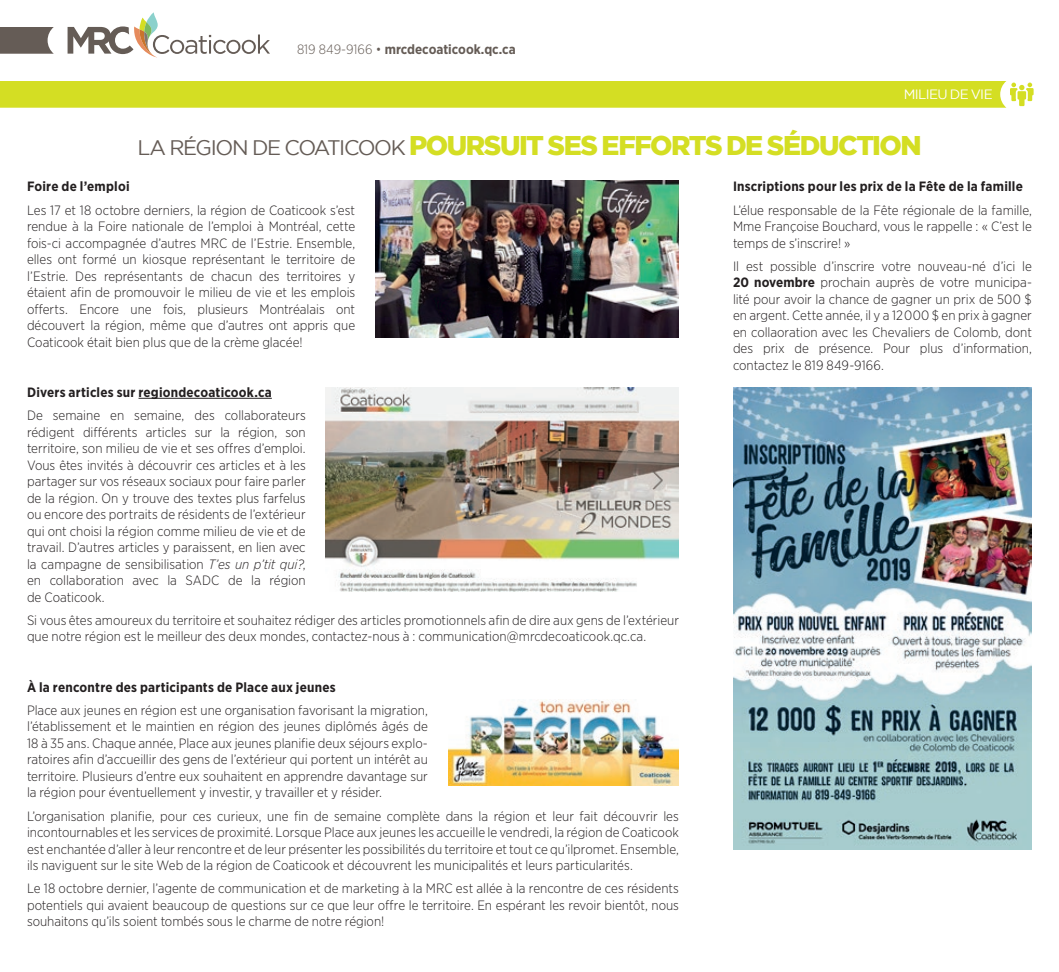
<style>
.page{position:relative;width:1059px;height:972px;background:#fff}
.page>*{position:absolute;margin:0;border:0;box-sizing:border-box;transform-origin:0 0}
.t1{font:900 27px "Gotham";letter-spacing:-.055em;color:#d4de23}
.t2{font:300 13.5px/16.5px "Gotham Narrow";color:#231f20;text-align:justify}
.t3{font:700 13.5px "Gotham Narrow";letter-spacing:.015em;color:#231f20}
.t4{font:700 13.5px "Gotham Narrow";color:#655c56}
.t5{font:13.5px "Gotham";letter-spacing:-.045em;color:#fff}
.s1{font-weight:300}
.s2{font-weight:400;font-size:21px;color:#655c56}
.s3{font-weight:700}
.s4{font-style:italic}
</style>
<div class="page">
<svg style="left:68px;top:12px;width:202px;height:45px"></svg>
<svg style="left:0;top:27px;width:54px;height:27px"></svg>
<div style="left:0;top:81px;width:1033px;height:27px;background:#d4de23"></div>
<hr style="left:138px;top:398px;width:134px;height:1px;background:#231f20">
<img style="left:375px;top:181px;width:304px;height:157px">
<img style="left:326px;top:388px;width:353px;height:204px">
<img style="left:448px;top:700px;width:231px;height:85px">
<img style="left:733px;top:388px;width:298px;height:462px">
<p class="t4" style="left:297px;top:40px;width:220px"><span class="s1">819 849-9166 •</span> mrcdecoaticook.qc.ca</p>
<p class="t5" style="left:903px;top:87px;width:90px">MILIEU DE VIE</p>
<h1 class="t1" style="left:137px;top:130px;width:785px"><span class="s2">LA RÉGION DE COATICOOK</span> POURSUIT SES EFFORTS DE SÉDUCTION</h1>
<p class="t3" style="left:733px;top:178px;width:291px">Inscriptions pour les prix de la Fête de la famille</p>
<p class="t2" style="left:733px;top:201px;width:300px">L’élue responsable de la Fête régionale de la famille, Mme Françoise Bouchard, vous le rappelle : « C’est le temps de s’inscrire! »</p>
<p class="t2" style="left:733px;top:258px;width:300px">Il est possible d’inscrire votre nouveau-né d’ici le <span class="s3">20 novembre</span> prochain auprès de votre municipa&shy;lité pour avoir la chance de gagner un prix de 500 $ en argent. Cette année, il y a 12 000 $ en prix à gagner en collaoration avec les Chevaliers de Colomb, dont des prix de présence. Pour plus d’information, contactez le 819 849-9166.</p>
<p class="t3" style="left:27px;top:178px;width:104px">Foire de l’emploi</p>
<p class="t2" style="left:27px;top:201px;width:330px">Les 17 et 18 octobre derniers, la région de Coaticook s’est rendue à la Foire nationale de l’emploi à Montréal, cette fois-ci accompagnée d’autres MRC de l’Estrie. Ensemble, elles ont formé un kiosque représentant le territoire de l’Estrie. Des représentants de chacun des territoires y étaient afin de promouvoir le milieu de vie et les emplois offerts. Encore une fois, plusieurs Montréalais ont découvert la région, même que d’autres ont appris que Coaticook était bien plus que de la crème glacée!</p>
<p class="t3" style="left:27px;top:383px;width:246px">Divers articles sur regiondecoaticook.ca</p>
<p class="t2" style="left:27px;top:407px;width:280px">De semaine en semaine, des collaborateurs rédigent différents articles sur la région, son territoire, son milieu de vie et ses offres d’emploi.<br>Vous êtes invités à découvrir ces articles et à les partager sur vos réseaux sociaux pour faire parler de la région. On y trouve des textes plus farfelus ou encore des portraits de résidents de l’extérieur qui ont choisi la région comme milieu de vie et de travail. D’autres articles y paraissent, en lien avec la campagne de sensibilisation <span class="s4">T’es un p’tit qui?</span>, en collaboration avec la SADC de la région de Coaticook.</p>
<p class="t2" style="left:27px;top:612px;width:653px">Si vous êtes amoureux du territoire et souhaitez rédiger des articles promotionnels afin de dire aux gens de l’extérieur que notre région est le meilleur des deux mondes, contactez-nous à : communication@mrcdecoaticook.qc.ca.</p>
<p class="t3" style="left:27px;top:678px;width:310px">À la rencontre des participants de Place aux jeunes</p>
<p class="t2" style="left:27px;top:702px;width:402px">Place aux jeunes en région est une organisation favorisant la migration, l’établissement et le maintien en région des jeunes diplômés âgés de 18 à 35 ans. Chaque année, Place aux jeunes planifie deux séjours explo&shy;ratoires afin d’accueillir des gens de l’extérieur qui portent un intérêt au territoire. Plusieurs d’entre eux souhaitent en apprendre davantage sur la région pour éventuellement y investir, y travailler et y résider.</p>
<p class="t2" style="left:27px;top:807px;width:653px">L’organisation planifie, pour ces curieux, une fin de semaine complète dans la région et leur fait découvrir les incontournables et les services de proximité. Lorsque Place aux jeunes les accueille le vendredi, la région de Coaticook est enchantée d’aller à leur rencontre et de leur présenter les possibilités du territoire et tout ce qu’ilpromet. Ensemble, ils naviguent sur le site Web de la région de Coaticook et découvrent les municipalités et leurs particularités.</p>
<p class="t2" style="left:27px;top:880px;width:653px">Le 18 octobre dernier, l’agente de communication et de marketing à la MRC est allée à la rencontre de ces résidents potentiels qui avaient beaucoup de questions sur ce que leur offre le territoire. En espérant les revoir bientôt, nous souhaitons qu’ils soient tombés sous le charme de notre région!</p>
</div>
